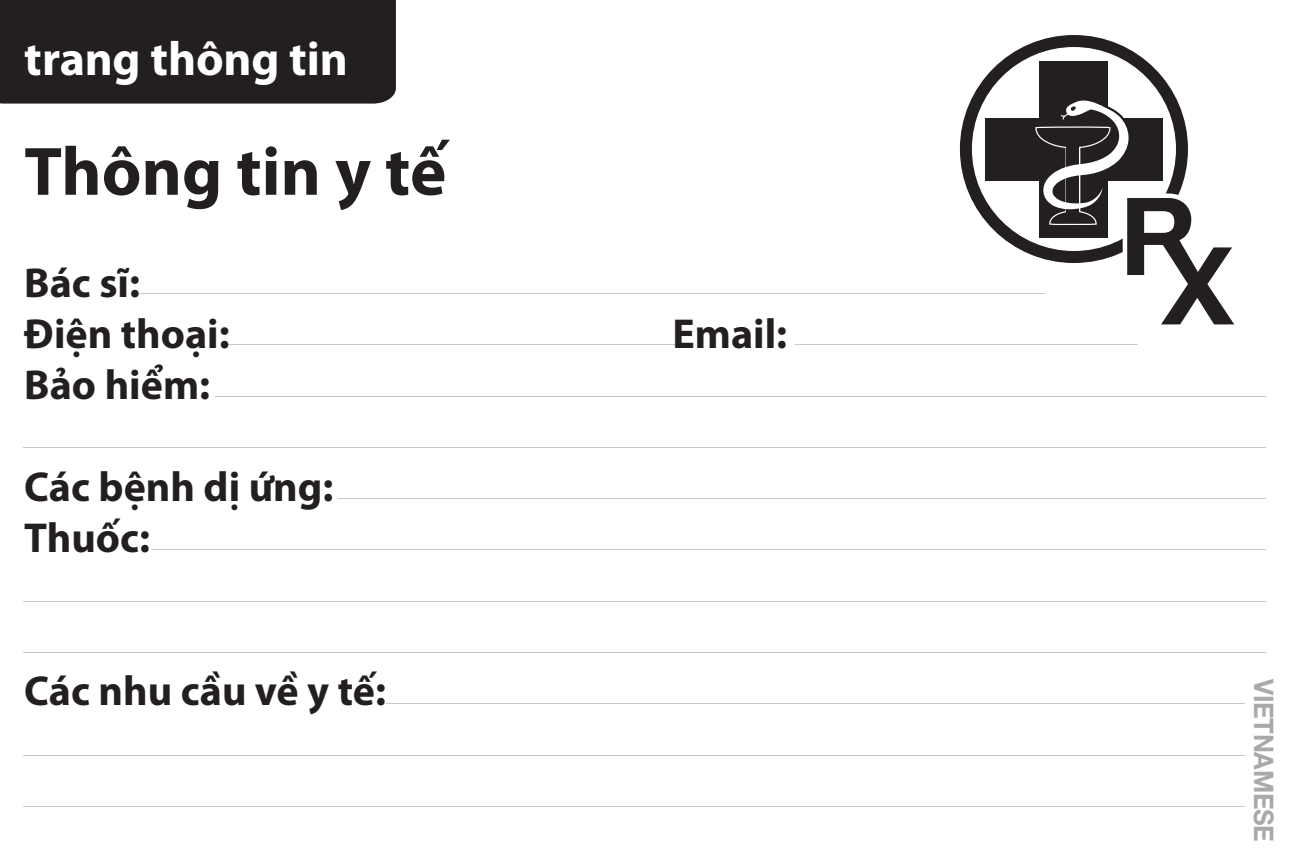
<style>
.page{position:relative;width:1293px;height:864px;background:#fff}
.page>*{position:absolute;margin:0;border:0;box-sizing:border-box;transform-origin:0 0}
.t1{font:700 69px "Myriad Pro";color:#231f20}
.t2{font:700 48px "Myriad Pro";letter-spacing:-.005em;color:#fff}
.t3{font:700 42px/51px "Myriad Pro";color:#231f20}
.t4{font:700 27px "Helvetica Neue LT";letter-spacing:-.01em;color:#a7a9ac;scale:.95 1}
</style>
<div class="page">
<svg style="left:966px;top:41px;width:216px;height:216px"></svg>
<div style="left:960px;top:35px;width:228px;height:228px;border:12px solid #231f20;border-radius:50%"></div>
<div style="left:1039px;top:61px;width:69px;height:177px;background:#231f20"></div>
<div style="left:985px;top:118px;width:177px;height:62px;background:#231f20"></div>
<svg style="left:1034px;top:90px;width:201px;height:235px"></svg>
<div style="left:0;top:0;width:396px;height:104px;background:#231f20"></div>
<p class="t2" style="left:24px;top:27px;width:325px">trang thông tin</p>
<h1 class="t1" style="left:24px;top:127px;width:424px">Thông tin y tế</h1>
<p class="t3" style="left:24px;top:256px;width:207px">Bác sĩ:<br>Điện thoại:</p>
<p class="t3" style="left:24px;top:358px;width:187px">Bảo hiểm:</p>
<p class="t3" style="left:24px;top:460px;width:310px">Các bệnh dị ứng:<br>Thuốc:</p>
<p class="t3" style="left:672px;top:307px;width:116px">Email:</p>
<p class="t3" style="left:24px;top:664px;width:363px">Các nhu cầu về y tế:</p>
<p class="t4" style="left:1280px;top:679px;width:174px;rotate:90deg">VIETNAMESE</p>
</div>
